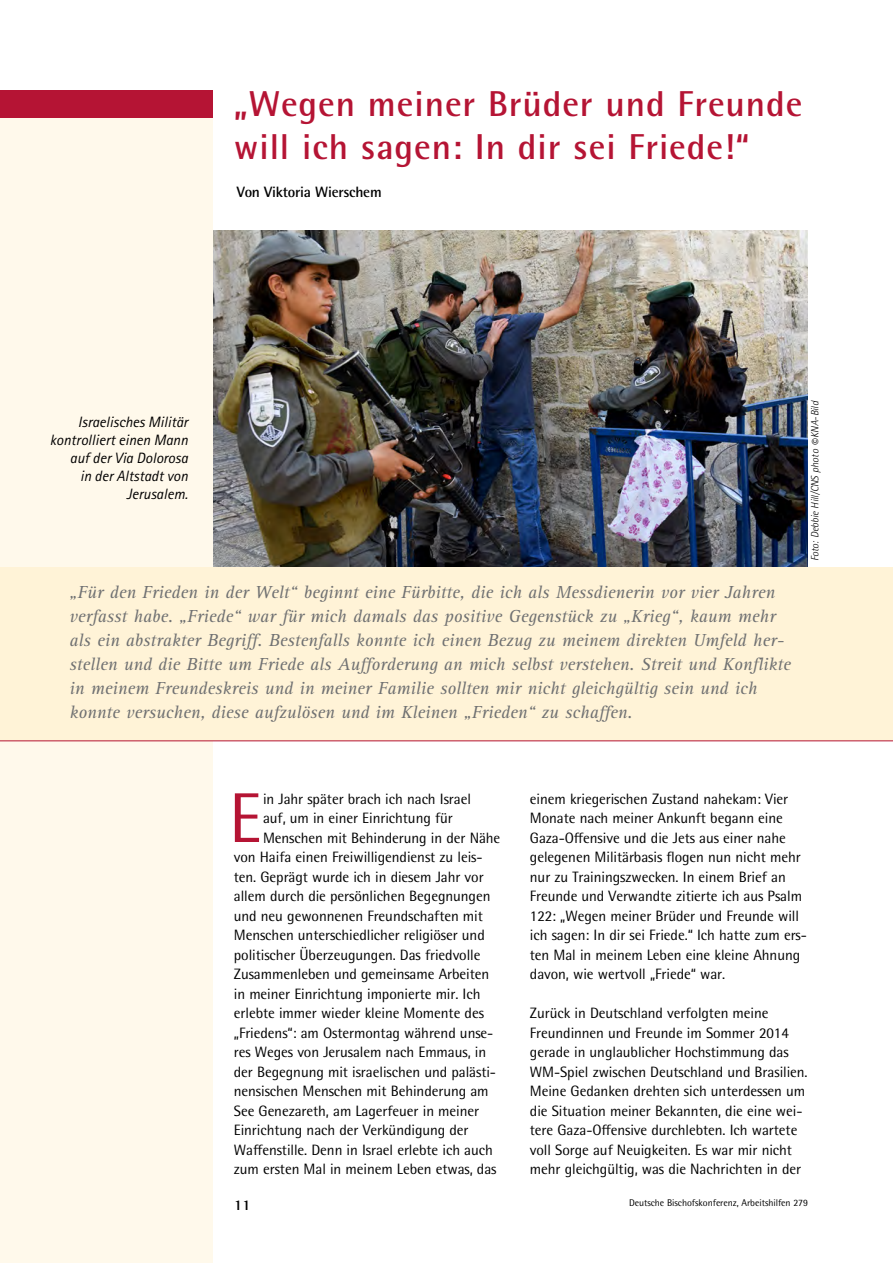
<style>
.page{position:relative;width:893px;height:1263px;background:#fff}
.page>*{position:absolute;margin:0;border:0;box-sizing:border-box;transform-origin:0 0}
.t1{font:70.5px "Rotis Semi Sans Pro";color:#b51434}
.t2{font:700 36px/43.2px "Rotis Semi Sans Pro";letter-spacing:.025em;color:#b51434}
.t3{font:italic 18px/24px "Rotis Serif Pro";color:#707172}
.t4{font:15px/19.5px "Rotis Semi Sans Pro";letter-spacing:-.005em;color:#000}
.t5{font:italic 15px/18px "Rotis Sans Serif Pro";color:#000;text-align:right}
.t6{font:700 15px "Rotis Semi Sans Pro";letter-spacing:-.015em;color:#000}
.t7{font:700 15px "Rotis Semi Serif Pro";color:#000}
.t8{font:italic 300 10.5px "Rotis Semi Sans Pro";letter-spacing:-.005em;color:#000}
.t9{font:9.75px "Rotis Semi Sans Pro";letter-spacing:-.005em;color:#000}
.s1{font-size:13.5px}
</style>
<div class="page">
<img style="left:213px;top:230px;width:595px;height:338px">
<div style="left:0;top:90px;width:213px;height:1173px;background:#fff9eb"></div>
<div style="left:0;top:91px;width:213px;height:27px;background:#b51434"></div>
<div style="left:0;top:568px;width:893px;height:173px;background:#fff3d7"></div>
<hr style="left:0;top:740px;width:893px;height:1px;background:#b51434">
<h2 class="t2" style="left:234px;top:82px;width:570px">„Wegen meiner Brüder und Freunde will ich sagen: In dir sei Friede!“</h2>
<p class="t6" style="left:237px;top:183px;width:146px">Von Viktoria Wierschem</p>
<p class="t5" style="left:50px;top:413px;width:140px">Israelisches Militär kontrolliert einen Mann auf der Via Dolorosa<br>in der Altstadt von<br>Jerusalem.</p>
<p class="t3" style="left:69px;top:580px;width:723px">„Für den Frieden in der Welt“ beginnt eine Fürbitte, die ich als Messdienerin vor vier Jahren verfasst habe. „Friede“ war für mich damals das positive Gegenstück zu „Krieg“, kaum mehr als ein abstrakter Begriff. Bestenfalls konnte ich einen Bezug zu meinem direkten Umfeld her&shy;stellen und die Bitte um Friede als Aufforderung an mich selbst verstehen. Streit und Konflikte in meinem Freundeskreis und in meiner Familie sollten mir nicht gleichgültig sein und ich konnte versuchen, diese aufzulösen und im Kleinen „Frieden“ zu schaffen.</p>
<p class="t8" style="left:809px;top:561px;width:162px;rotate:-90deg">Foto: Debbie Hill/CNS photo <span class="s1">©</span> KNA-Bild</p>
<p class="t4" style="left:263px;top:789px;width:209px">in Jahr später brach ich nach Israel</p>
<p class="t4" style="left:263px;top:808px;width:191px">auf, um in einer Einrichtung für</p>
<p class="t4" style="left:263px;top:828px;width:239px">Menschen mit Behinderung in der Nähe</p>
<p class="t4" style="left:234px;top:847px;width:250px">von Haifa einen Freiwilligendienst zu leis-</p>
<p class="t4" style="left:234px;top:867px;width:251px">ten. Geprägt wurde ich in diesem Jahr vor</p>
<p class="t4" style="left:234px;top:886px;width:258px">allem durch die persönlichen Begegnungen</p>
<p class="t4" style="left:234px;top:906px;width:251px">und neu gewonnenen Freundschaften mit</p>
<p class="t4" style="left:234px;top:925px;width:252px">Menschen unterschiedlicher religiöser und</p>
<p class="t4" style="left:234px;top:945px;width:248px">politischer Überzeugungen. Das friedvolle</p>
<p class="t4" style="left:234px;top:964px;width:257px">Zusammenleben und gemeinsame Arbeiten</p>
<p class="t4" style="left:234px;top:984px;width:248px">in meiner Einrichtung imponierte mir. Ich</p>
<p class="t4" style="left:234px;top:1003px;width:252px">erlebte immer wieder kleine Momente des</p>
<p class="t4" style="left:234px;top:1023px;width:261px">„Friedens“: am Ostermontag während unse-</p>
<p class="t4" style="left:234px;top:1042px;width:254px">res Weges von Jerusalem nach Emmaus, in</p>
<p class="t4" style="left:234px;top:1062px;width:264px">der Begegnung mit israelischen und palästi-</p>
<p class="t4" style="left:234px;top:1081px;width:256px">nensischen Menschen mit Behinderung am</p>
<p class="t4" style="left:234px;top:1101px;width:247px">See Genezareth, am Lagerfeuer in meiner</p>
<p class="t4" style="left:234px;top:1120px;width:236px">Einrichtung nach der Verkündigung der</p>
<p class="t4" style="left:234px;top:1140px;width:261px">Waffenstille. Denn in Israel erlebte ich auch</p>
<p class="t4" style="left:234px;top:1159px;width:264px">zum ersten Mal in meinem Leben etwas, das</p>
<h1 class="t1" style="left:229px;top:776px;width:34px">E</h1>
<p class="t4" style="left:530px;top:789px;width:279px">einem kriegerischen Zustand nahekam: Vier Monate nach meiner Ankunft begann eine Gaza-Offensive und die Jets aus einer nahe gelegenen Militärbasis flogen nun nicht mehr nur zu Trainingszwecken. In einem Brief an Freunde und Verwandte zitierte ich aus Psalm 122: „Wegen meiner Brüder und Freunde will ich sagen: In dir sei Friede.“ Ich hatte zum ers&shy;ten Mal in meinem Leben eine kleine Ahnung davon, wie wertvoll „Friede“ war.</p>
<p class="t4" style="left:530px;top:1003px;width:279px">Zurück in Deutschland verfolgten meine Freundinnen und Freunde im Sommer 2014 gerade in unglaublicher Hochstimmung das WM-Spiel zwischen Deutschland und Brasilien.<br>Meine Gedanken drehten sich unterdessen um die Situation meiner Bekannten, die eine wei&shy;tere Gaza-Offensive durchlebten. Ich wartete voll Sorge auf Neuigkeiten. Es war mir nicht mehr gleichgültig, was die Nachrichten in der</p>
<p class="t7" style="left:234px;top:1196px;width:18px">11</p>
<p class="t9" style="left:629px;top:1197px;width:180px">Deutsche Bischofskonferenz, Arbeitshilfen 279</p>
</div>
